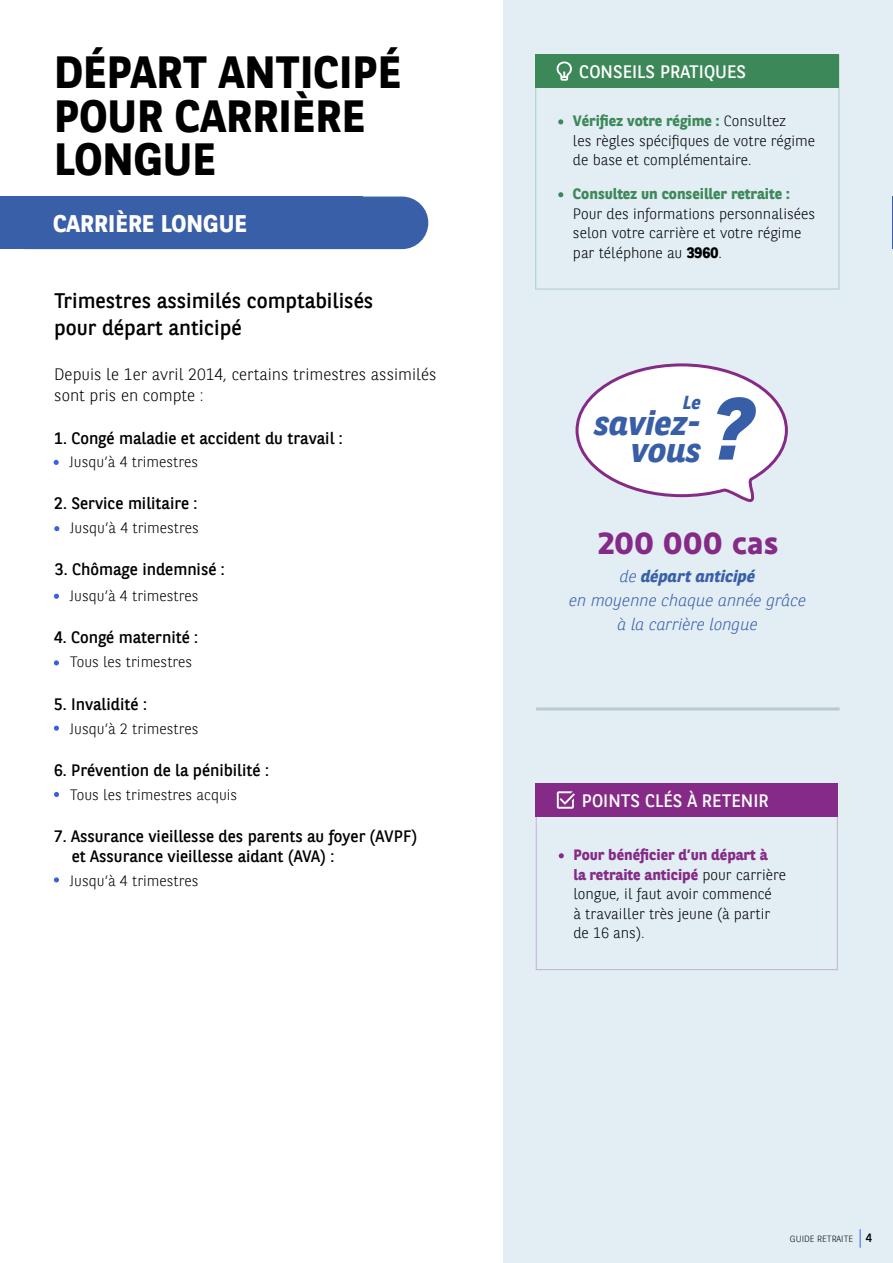
<style>
.page{position:relative;width:893px;height:1263px;background:#fff}
.page>*{position:absolute;margin:0;border:0;box-sizing:border-box;transform-origin:0 0}
.t1{font:italic 700 87.45px "BNPP Sans";color:#385ea8}
.t2{font:700 45px/43.5px "BNPP Sans";color:#000}
.t3{font:italic 700 33.9px/26.2px "BNPP Sans";color:#385ea8;text-align:right}
.t4{font:700 33px "BNPP Type";color:#852b87}
.t5{font:700 24px "BNPP Sans";color:#fff}
.t6{font:21px/27px "BNPP Sans";color:#000}
.t7{font:italic 700 18.75px "BNPP Sans";color:#385ea8}
.t8{font:18px "BNPP Sans";color:#fff}
.t9{font:16.5px/19.5px "BNPP Sans";color:#000}
.t10{font:300 16.5px/21px "BNPP Sans";color:#000}
.t11{font:italic 300 16.5px/24px "BNPP Sans";color:#395fa9;text-align:center}
.t12{font:300 15px/19.5px "BNPP Sans";color:#000}
.t13{font:300 15px/19.5px "BNPP Sans";color:#020203}
.t14{font:700 15px "BNPP Sans";color:#3d8959}
.t15{font:300 9px "BNPP Sans";color:#000}
.s1{font-weight:700;color:#3d8959}
.s2{font-weight:700}
.s3{font-weight:700;color:#852b87}
.s4{font-weight:400;font-size:12px}
</style>
<div class="page">
<div style="left:0;top:197px;width:428px;height:52px;background:#395fa9;border-radius:26px"></div>
<div style="left:0;top:197px;width:362px;height:52px;background:#395fa9"></div>
<div style="left:504px;top:0;width:389px;height:1263px;background:#e2edf4"></div>
<svg style="left:860px;top:1229px;width:1px;height:19px"></svg>
<svg style="left:54px;top:460px;width:5px;height:5px"></svg>
<svg style="left:54px;top:526px;width:5px;height:5px"></svg>
<svg style="left:54px;top:594px;width:5px;height:5px"></svg>
<svg style="left:54px;top:660px;width:5px;height:5px"></svg>
<svg style="left:54px;top:726px;width:5px;height:5px"></svg>
<svg style="left:54px;top:792px;width:5px;height:5px"></svg>
<svg style="left:54px;top:877px;width:5px;height:5px"></svg>
<div style="left:535px;top:54px;width:304px;height:34px;background:#3c8859"></div>
<svg style="left:558px;top:119px;width:5px;height:5px"></svg>
<svg style="left:558px;top:192px;width:5px;height:5px"></svg>
<svg style="left:556px;top:61px;width:16px;height:20px"></svg>
<svg style="left:575px;top:363px;width:213px;height:139px"></svg>
<div style="left:536px;top:783px;width:302px;height:33px;background:#852b87"></div>
<svg style="left:559px;top:853px;width:5px;height:5px"></svg>
<svg style="left:557px;top:791px;width:18px;height:18px"></svg>
<hr style="left:536px;top:707px;width:303px;height:3px;background:#bbcac9">
<hr style="left:892px;top:197px;width:1px;height:52px;background:#395fa9">
<h2 class="t2" style="left:54px;top:49px;width:349px">DÉPART ANTICIPÉ<br>POUR CARRIÈRE<br>LONGUE</h2>
<h3 class="t5" style="left:53px;top:207px;width:196px">CARRIÈRE LONGUE</h3>
<h3 class="t6" style="left:54px;top:286px;width:321px">Trimestres assimilés comptabilisés pour départ anticipé</h3>
<p class="t10" style="left:54px;top:363px;width:384px">Depuis le 1er avril 2014, certains trimestres assimilés sont pris en compte :</p>
<p class="t9" style="left:54px;top:427px;width:290px">1. Congé maladie et accident du travail :</p>
<p class="t12" style="left:70px;top:451px;width:130px">Jusqu’à 4 trimestres</p>
<p class="t9" style="left:54px;top:493px;width:145px">2. Service militaire :</p>
<p class="t12" style="left:70px;top:517px;width:130px">Jusqu’à 4 trimestres</p>
<p class="t9" style="left:55px;top:559px;width:171px">3. Chômage indemnisé :</p>
<p class="t12" style="left:70px;top:585px;width:130px">Jusqu’à 4 trimestres</p>
<p class="t9" style="left:54px;top:627px;width:146px">4. Congé maternité :</p>
<p class="t12" style="left:70px;top:652px;width:124px">Tous les trimestres</p>
<p class="t9" style="left:54px;top:693px;width:94px">5. Invalidité :</p>
<p class="t12" style="left:70px;top:718px;width:130px">Jusqu’à 2 trimestres</p>
<p class="t9" style="left:54px;top:760px;width:216px">6. Prévention de la pénibilité :</p>
<p class="t12" style="left:70px;top:784px;width:169px">Tous les trimestres acquis</p>
<p class="t9" style="left:72px;top:826px;width:347px;text-indent:-18px">7. Assurance vieillesse des parents au foyer (AVPF) et Assurance vieillesse aidant (AVA) :</p>
<p class="t12" style="left:70px;top:871px;width:130px">Jusqu’à 4 trimestres</p>
<p class="t8" style="left:579px;top:60px;width:169px">CONSEILS PRATIQUES</p>
<p class="t13" style="left:573px;top:111px;width:244px"><span class="s1">Vérifiez votre régime :</span> Consultez<br>les règles spécifiques de votre régime de base et complémentaire.</p>
<p class="t14" style="left:573px;top:184px;width:218px">Consultez un conseiller retraite :</p>
<p class="t12" style="left:573px;top:203px;width:244px">Pour des informations personnalisées selon votre carrière et votre régime par téléphone au <span class="s2">3960</span>.</p>
<p class="t7" style="left:683px;top:390px;width:20px">Le</p>
<h3 class="t3" style="left:594px;top:409px;width:108px">saviez&shy;vous</h3>
<h1 class="t1" style="left:713px;top:369px;width:43px">?</h1>
<h3 class="t4" style="left:597px;top:523px;width:182px">200 000 cas</h3>
<p class="t11" style="left:569px;top:564px;width:238px">de <span class="s2">départ anticipé<br></span>en moyenne chaque année grâce à la carrière longue</p>
<p class="t8" style="left:582px;top:788px;width:188px">POINTS CLÉS À RETENIR</p>
<p class="t12" style="left:573px;top:844px;width:214px"><span class="s3">Pour bénéficier d’un départ à<br>la retraite anticipé</span> pour carrière longue, il faut avoir commencé<br>à travailler très jeune (à partir de 16 ans).</p>
<p class="t15" style="left:790px;top:1232px;width:84px">GUIDE RETRAITE <span class="s4">4</span></p>
</div>
